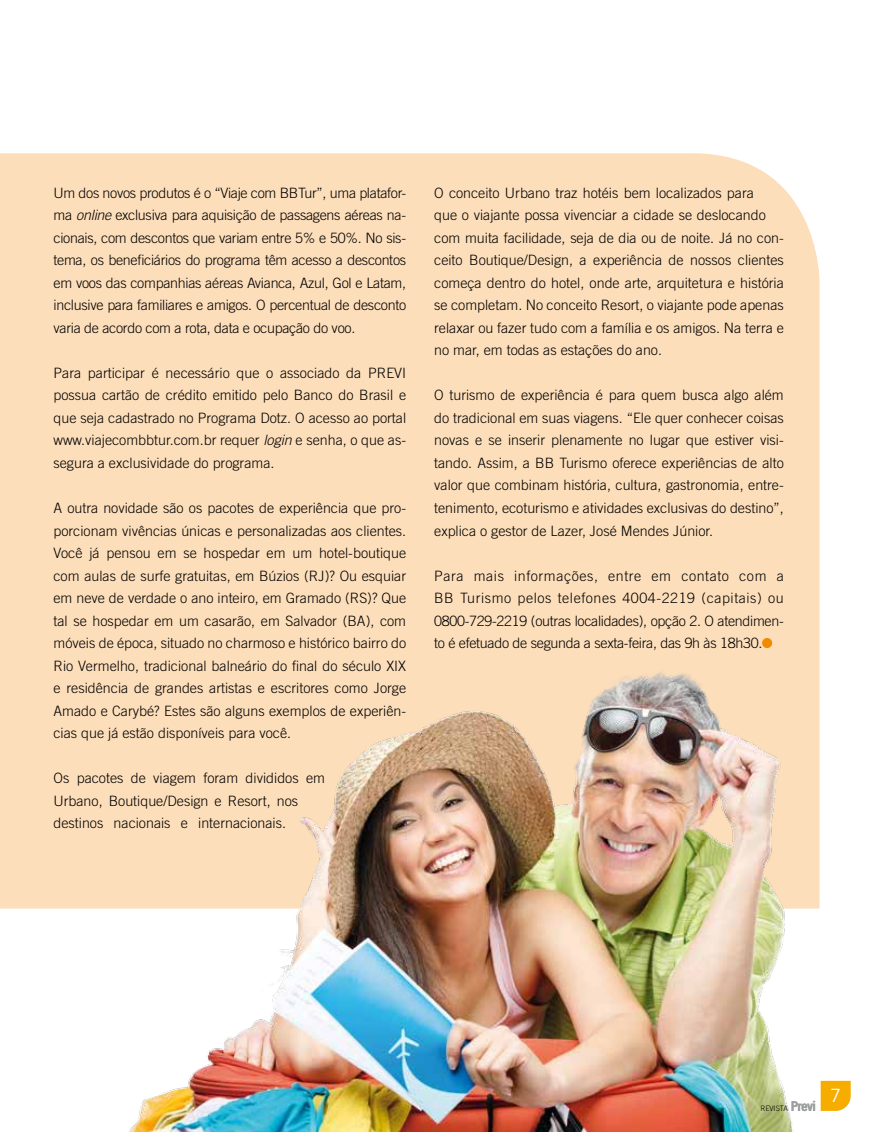
<style>
.page{position:relative;width:872px;height:1132px;background:#fff}
.page>*{position:absolute;margin:0;border:0;box-sizing:border-box;transform-origin:0 0}
.t1{font:18px "Trade Gothic";color:#fff}
.t2{font:300 14.25px/22.5px "Trade Gothic";color:#000;text-align:justify}
.t3{font:300 7.5px "Trade Gothic";color:#000}
.s1{font-style:italic}
.s2{font-weight:700;font-size:13.5px;color:#9c9e9f}
</style>
<div class="page">
<svg style="left:820px;top:1080px;width:30px;height:30px"></svg>
<div style="left:0;top:153px;width:819px;height:755px;background:#fddeba"></div>
<img style="left:116px;top:667px;width:688px;height:464px">
<div style="left:762px;top:637px;width:10px;height:11px;background:#f08a00;border-radius:50%"></div>
<p class="t2" style="left:54px;top:181px;width:354px">Um dos novos produtos é o “Viaje com BBTur”, uma platafor&shy;ma <span class="s1">online</span> exclusiva para aquisição de passagens aéreas na&shy;cionais, com descontos que variam entre 5% e 50%. No sis&shy;tema, os beneficiários do programa têm acesso a descontos em voos das companhias aéreas Avianca, Azul, Gol e Latam, inclusive para familiares e amigos. O percentual de desconto varia de acordo com a rota, data e ocupação do voo.</p>
<p class="t2" style="left:54px;top:361px;width:354px">Para participar é necessário que o associado da PREVI possua cartão de crédito emitido pelo Banco do Brasil e que seja cadastrado no Programa Dotz. O acesso ao portal www.viajecombbtur.com.br requer <span class="s1">login</span> e senha, o que as&shy;segura a exclusividade do programa.</p>
<p class="t2" style="left:54px;top:496px;width:354px">A outra novidade são os pacotes de experiência que pro&shy;porcionam vivências únicas e personalizadas aos clientes.<br>Você já pensou em se hospedar em um hotel-boutique com aulas de surfe gratuitas, em Búzios (RJ)? Ou esquiar em neve de verdade o ano inteiro, em Gramado (RS)? Que tal se hospedar em um casarão, em Salvador (BA), com móveis de época, situado no charmoso e histórico bairro do Rio Vermelho, tradicional balneário do final do século XIX e residência de grandes artistas e escritores como Jorge Amado e Carybé? Estes são alguns exemplos de experiên&shy;cias que já estão disponíveis para você.</p>
<p class="t2" style="left:54px;top:766px;width:273px;text-align:left">Os pacotes de viagem foram divididos em<br>Urbano, Boutique/Design e Resort, nos destinos nacionais e internacionais.</p>
<p class="t2" style="left:434px;top:181px;width:351px;text-align:left">O conceito Urbano traz hotéis bem localizados para<br>que o viajante possa vivenciar a cidade se deslocando com muita facilidade, seja de dia ou de noite. Já no con&shy;ceito Boutique/Design, a experiência de nossos clientes começa dentro do hotel, onde arte, arquitetura e história se completam. No conceito Resort, o viajante pode apenas relaxar ou fazer tudo com a família e os amigos. Na terra e no mar, em todas as estações do ano.</p>
<p class="t2" style="left:434px;top:384px;width:351px">O turismo de experiência é para quem busca algo além do tradicional em suas viagens. “Ele quer conhecer coisas novas e se inserir plenamente no lugar que estiver visi&shy;tando. Assim, a BB Turismo oferece experiências de alto valor que combinam história, cultura, gastronomia, entre&shy;tenimento, ecoturismo e atividades exclusivas do destino”, explica o gestor de Lazer, José Mendes Júnior.</p>
<p class="t2" style="left:434px;top:564px;width:351px">Para mais informações, entre em contato com a BB Turismo pelos telefones 4004-2219 (capitais) ou 0800-729-2219 (outras localidades), opção 2. O atendimen&shy;to é efetuado de segunda a sexta-feira, das 9h às 18h30.</p>
<p class="t3" style="left:760px;top:1103px;width:57px">REVISTA <span class="s2">Previ</span></p>
<p class="t1" style="left:830px;top:1084px;width:12px">7</p>
</div>
